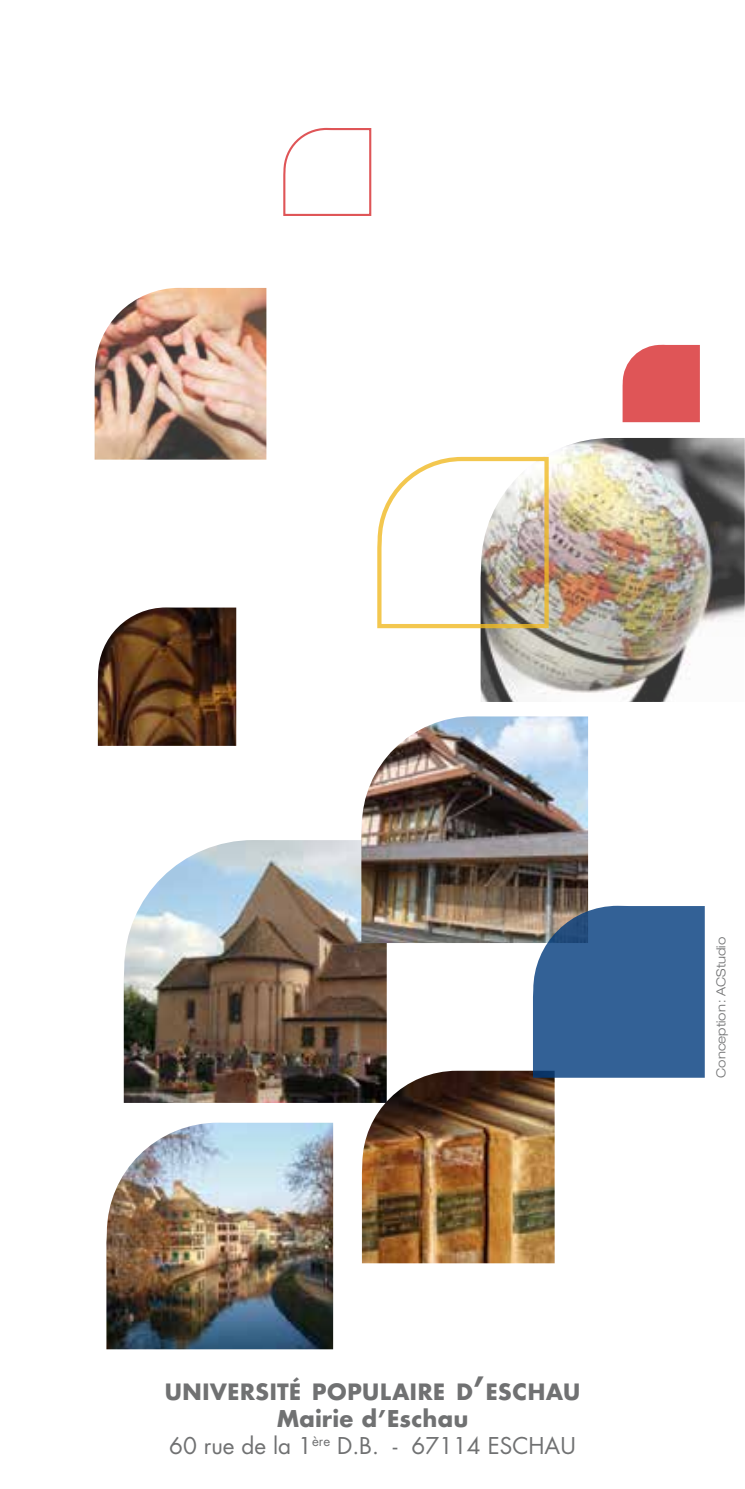
<style>
.page{position:relative;width:745px;height:1489px;background:#fff}
.page>*{position:absolute;margin:0;border:0;box-sizing:border-box;transform-origin:0 0}
.t1{font:22.5px/27px "Futura";color:#707172;text-align:center}
.t2{font:700 22px "Futura";color:#707172}
.t3{font:300 expanded 12.5px "Helvetica Neue LT Std";color:#707172}
.s1{font-size:31.25px}
.s2{font-weight:700}
</style>
<div class="page">
<img style="left:480px;top:438px;width:264px;height:264px">
<img style="left:94px;top:288px;width:172px;height:171px">
<img style="left:98px;top:607px;width:138px;height:138px">
<img style="left:124px;top:840px;width:262px;height:262px">
<img style="left:106px;top:1122px;width:227px;height:227px">
<img style="left:361px;top:1070px;width:193px;height:193px">
<img style="left:361px;top:716px;width:226px;height:227px">
<svg style="left:532px;top:905px;width:172px;height:172px;background:#3a6495"></svg>
<svg style="left:283px;top:127px;width:89px;height:89px"></svg>
<img style="left:377px;top:455px;width:173px;height:175px">
<div style="left:622px;top:345px;width:77px;height:77px;background:#df5557"></div>
<p class="t2" style="left:164px;top:1375px;width:414px">U NIVERSITÉ POPU LAIRE D<span class="s1">’</span>ESCHAU</p>
<p class="t1" style="left:169px;top:1404px;width:408px"><span class="s2">Mairie d’Eschau<br></span>60 rue de la 1<sup>ère</sup> D.B. - 67114 ESCHAU</p>
<p class="t3" style="left:713px;top:1077px;width:142px;rotate:-90deg">Conception: ACStudio</p>
</div>
